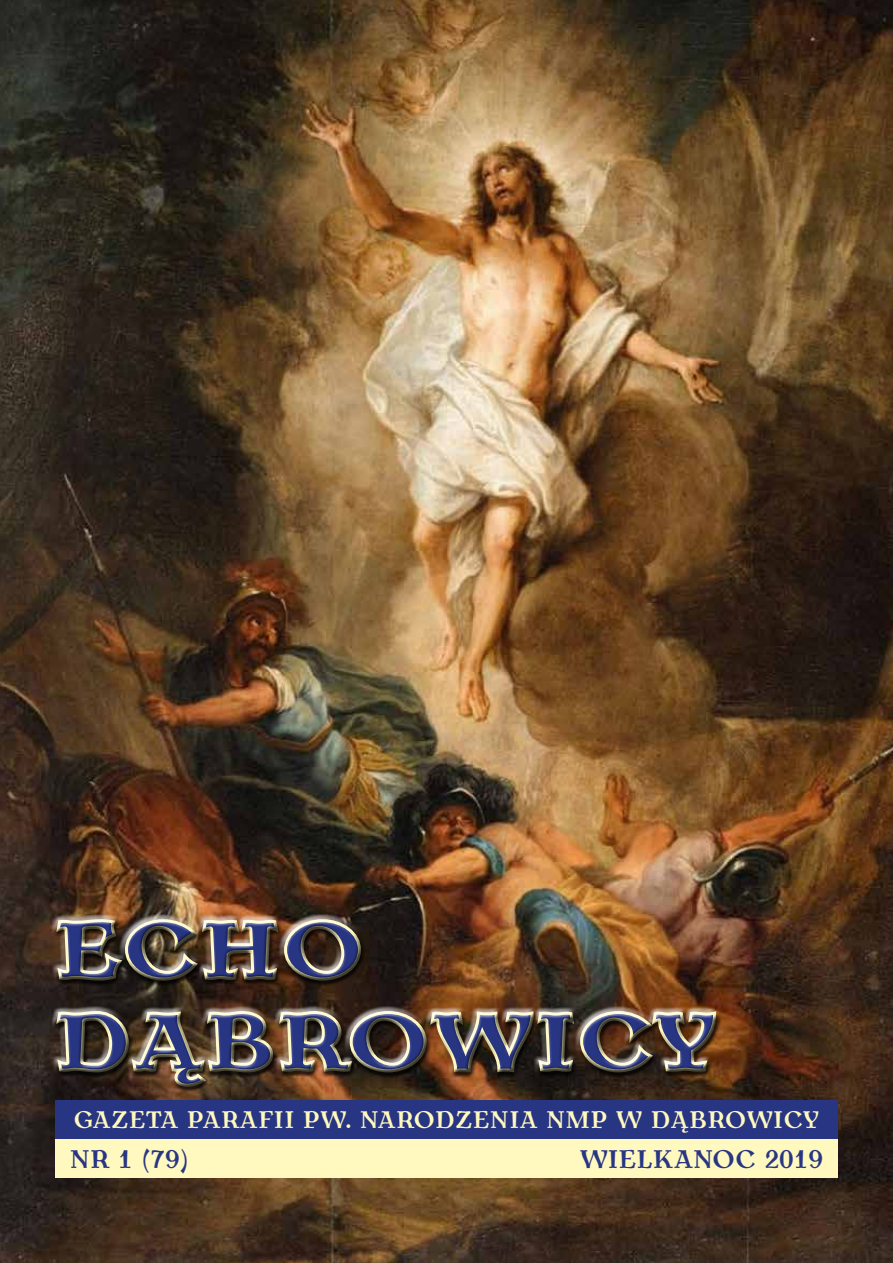
<style>
.page{position:relative;width:893px;height:1263px;background:#fff}
.page>*{position:absolute;margin:0;border:0;box-sizing:border-box;transform-origin:0 0}
.t1{font:700 76.5px/91.8px "Antykwa Torunska";letter-spacing:.045em;color:#283583;scale:1.19 1}
.t2{font:700 25.5px "Antykwa Torunska";color:#283583}
.t3{font:700 24px "Antykwa Torunska";letter-spacing:.015em;color:#fff9bf}
</style>
<div class="page">
<img style="left:0;top:0;width:893px;height:1263px">
<div style="left:52px;top:917px;width:670px;height:175px;background:#000;opacity:.75"></div>
<div style="left:55px;top:1100px;width:783px;height:39px;background:#283583"></div>
<div style="left:55px;top:1139px;width:783px;height:39px;background:#fff9bf"></div>
<h1 class="t1" style="left:56px;top:899px;width:556px">ECHO<br>DĄBROWICY</h1>
<p class="t3" style="left:74px;top:1102px;width:747px">GAZETA PARAFII PW. NARODZENIA NMP W DĄBROWICY</p>
<p class="t2" style="left:70px;top:1140px;width:121px">NR 1 (79)</p>
<p class="t2" style="left:580px;top:1140px;width:245px">WIELKANOC 2019</p>
</div>
